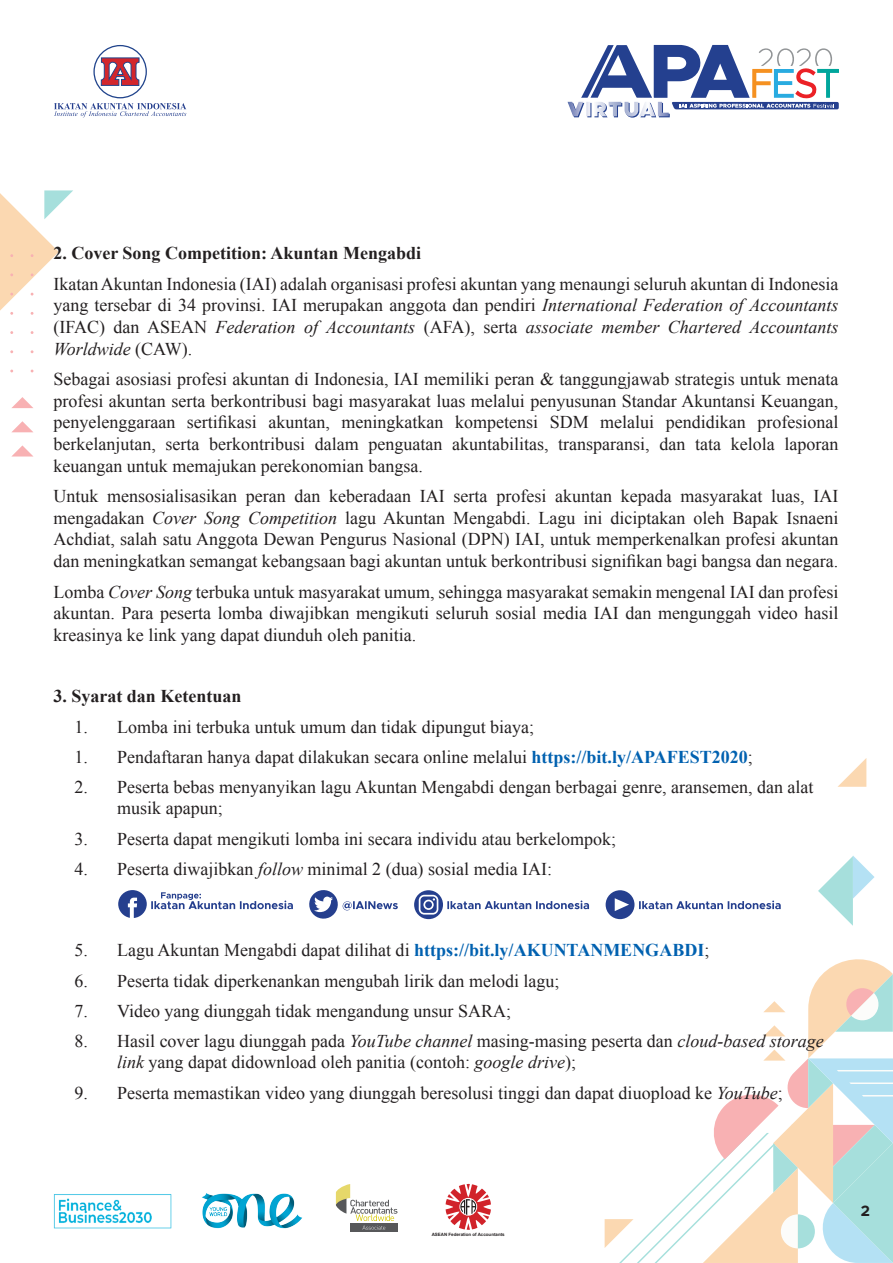
<style>
.page{position:relative;width:893px;height:1263px;background:#fff}
.page>*{position:absolute;margin:0;border:0;box-sizing:border-box;transform-origin:0 0}
.t1{font:18px/21.6px "Times New Roman";color:#231f20;text-align:justify}
.t2{font:700 18px "Times New Roman";color:#231f20}
.t3{font:700 15px "Metropolis";color:#231f20}
.t4{font:700 4.5px "Arial";color:#231f20}
.s1{font-style:italic}
.s2{font-weight:700;color:#0161b0}
</style>
<div class="page">
<svg style="left:818px;top:856px;width:56px;height:70px"></svg>
<svg style="left:838px;top:758px;width:28px;height:29px"></svg>
<svg style="left:605px;top:959px;width:288px;height:304px"></svg>
<svg style="left:12px;top:445px;width:21px;height:11px"></svg>
<svg style="left:12px;top:421px;width:21px;height:11px"></svg>
<svg style="left:12px;top:397px;width:21px;height:11px"></svg>
<svg style="left:0;top:190px;width:73px;height:125px"></svg>
<svg style="left:567px;top:45px;width:272px;height:73px"></svg>
<div style="left:93px;top:45px;width:54px;height:53px;border:1px solid #21448c;border-radius:50%"></div>
<svg style="left:100px;top:57px;width:40px;height:29px"></svg>
<svg style="left:54px;top:103px;width:132px;height:14px"></svg>
<div style="left:350px;top:1224px;width:48px;height:8px;background:#57585a"></div>
<svg style="left:336px;top:1184px;width:61px;height:46px"></svg>
<svg style="left:446px;top:1184px;width:45px;height:46px"></svg>
<img style="left:53px;top:1194px;width:119px;height:35px">
<img style="left:202px;top:1193px;width:101px;height:35px">
<svg style="left:309px;top:890px;width:89px;height:29px"></svg>
<svg style="left:606px;top:890px;width:175px;height:29px"></svg>
<svg style="left:414px;top:890px;width:175px;height:29px"></svg>
<svg style="left:118px;top:890px;width:175px;height:28px"></svg>
<p class="t2" style="left:53px;top:241px;width:369px">2. Cover Song Competition: Akuntan Mengabdi</p>
<p class="t1" style="left:53px;top:273px;width:786px">Ikatan Akuntan Indonesia (IAI) adalah organisasi profesi akuntan yang menaungi seluruh akuntan di Indonesia yang tersebar di 34 provinsi. IAI merupakan anggota dan pendiri <span class="s1">International Federation of Accountants </span>(IFAC) dan ASEAN <span class="s1">Federation of Accountants</span> (AFA), serta <span class="s1">associate member Chartered Accountants Worldwide</span> (CAW).</p>
<p class="t1" style="left:53px;top:368px;width:786px">Sebagai asosiasi profesi akuntan di Indonesia, IAI memiliki peran &amp; tanggungjawab strategis untuk menata profesi akuntan serta berkontribusi bagi masyarakat luas melalui penyusunan Standar Akuntansi Keuangan, penyelenggaraan sertifikasi akuntan, meningkatkan kompetensi SDM melalui pendidikan profesional berkelanjutan, serta berkontribusi dalam penguatan akuntabilitas, transparansi, dan tata kelola laporan keuangan untuk memajukan perekonomian bangsa.</p>
<p class="t1" style="left:53px;top:485px;width:786px">Untuk mensosialisasikan peran dan keberadaan IAI serta profesi akuntan kepada masyarakat luas, IAI mengadakan <span class="s1">Cover Song Competition</span> lagu Akuntan Mengabdi. Lagu ini diciptakan oleh Bapak Isnaeni Achdiat, salah satu Anggota Dewan Pengurus Nasional (DPN) IAI, untuk memperkenalkan profesi akuntan dan meningkatkan semangat kebangsaan bagi akuntan untuk berkontribusi signifikan bagi bangsa dan negara.</p>
<p class="t1" style="left:53px;top:580px;width:786px">Lomba <span class="s1">Cover Song</span> terbuka untuk masyarakat umum, sehingga masyarakat semakin mengenal IAI dan profesi akuntan. Para peserta lomba diwajibkan mengikuti seluruh sosial media IAI dan mengunggah video hasil kreasinya ke link yang dapat diunduh oleh panitia.</p>
<p class="t2" style="left:53px;top:683px;width:190px">3. Syarat dan Ketentuan</p>
<p class="t1" style="left:75px;top:715px;width:461px">1. Lomba ini terbuka untuk umum dan tidak dipungut biaya;</p>
<p class="t1" style="left:75px;top:746px;width:680px">1. Pendaftaran hanya dapat dilakukan secara online melalui <span class="s2">https://bit.ly/APAFEST2020</span>;</p>
<p class="t1" style="left:117px;top:776px;width:698px;text-indent:-43px">2. Peserta bebas menyanyikan lagu Akuntan Mengabdi dengan berbagai genre, aransemen, dan alat musik apapun;</p>
<p class="t1" style="left:75px;top:827px;width:543px">3. Peserta dapat mengikuti lomba ini secara individu atau berkelompok;</p>
<p class="t1" style="left:75px;top:857px;width:479px">4. Peserta diwajibkan <span class="s1">follow</span> minimal 2 (dua) sosial media IAI:</p>
<p class="t1" style="left:75px;top:939px;width:636px">5. Lagu Akuntan Mengabdi dapat dilihat di <span class="s2">https://bit.ly/AKUNTANMENGABDI</span>;</p>
<p class="t1" style="left:75px;top:969px;width:486px">6. Peserta tidak diperkenankan mengubah lirik dan melodi lagu;</p>
<p class="t1" style="left:75px;top:999px;width:438px">7. Video yang diunggah tidak mengandung unsur SARA;</p>
<p class="t1" style="left:117px;top:1030px;width:708px;text-indent:-43px">8. Hasil cover lagu diunggah pada <span class="s1">YouTube channel</span> masing-masing peserta dan <span class="s1">cloud-based storage link</span> yang dapat didownload oleh panitia (contoh: <span class="s1">google drive</span>);</p>
<p class="t1" style="left:75px;top:1081px;width:710px">9. Peserta memastikan video yang diunggah beresolusi tinggi dan dapat diuopload ke <span class="s1">YouTube</span>;</p>
<p class="t4" style="left:432px;top:1232px;width:74px">ASEAN Federation of Accountants</p>
<p class="t3" style="left:861px;top:1202px;width:11px">2</p>
</div>
